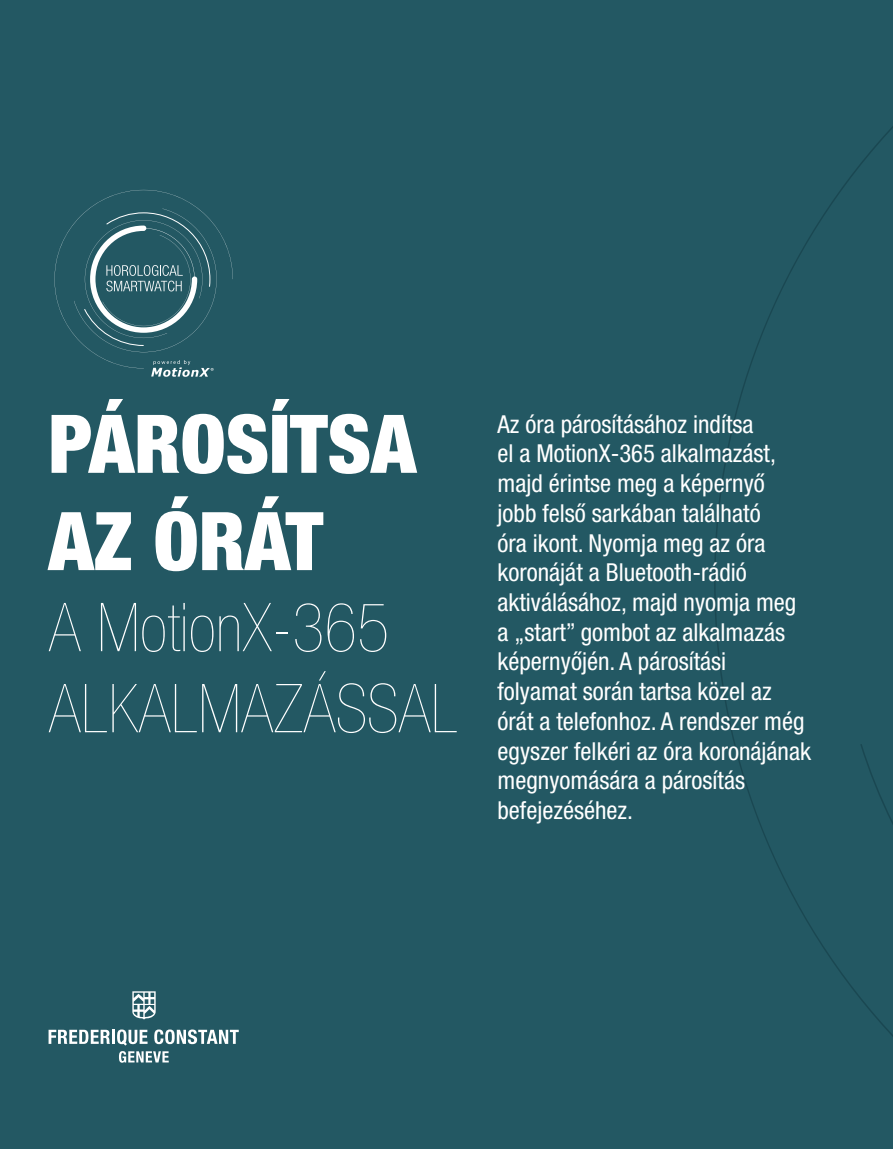
<style>
.page{position:relative;width:893px;height:1149px;background:#fff}
.page>*{position:absolute;margin:0;border:0;box-sizing:border-box;transform-origin:0 0}
.t1{font:900 condensed 81px/97.2px "Helvetica Neue LT Pro";color:#fff}
.t2{font:200 condensed 67.5px/81px "Helvetica Neue LT Pro";color:#fff}
.t3{font:condensed 24.75px/29.7px "Helvetica Neue LT Pro";color:#fff}
</style>
<div class="page">
<div style="left:0;top:0;width:893px;height:1148px;background:#235863"></div>
<svg style="left:49px;top:1029px;width:61px;height:14px"></svg>
<hr style="left:112px;top:1029px;width:3px;height:14px;background:#fff">
<svg style="left:132px;top:991px;width:24px;height:28px"></svg>
<svg style="left:117px;top:1029px;width:122px;height:33px"></svg>
<svg style="left:714px;top:126px;width:179px;height:911px"></svg>
<svg style="left:54px;top:190px;width:179px;height:187px"></svg>
<h1 class="t1" style="left:49px;top:394px;width:285px">PÁROSÍTSA<br>AZ ÓRÁT</h1>
<h2 class="t2" style="left:49px;top:586px;width:342px">A MOTIONX-365<br>ALKALMAZÁSSAL</h2>
<p class="t3" style="left:497px;top:409px;width:315px">Az óra párosításához indítsa<br>el a MotionX-365 alkalmazást, majd érintse meg a képernyő<br>jobb felső sarkában található<br>óra ikont. Nyomja meg az óra koronáját a Bluetooth-rádió aktiválásához, majd nyomja meg a „start” gombot az alkalmazás képernyőjén. A párosítási folyamat során tartsa közel az órát a telefonhoz. A rendszer még egyszer felkéri az óra koronájának megnyomására a párosítás befejezéséhez.</p>
</div>
